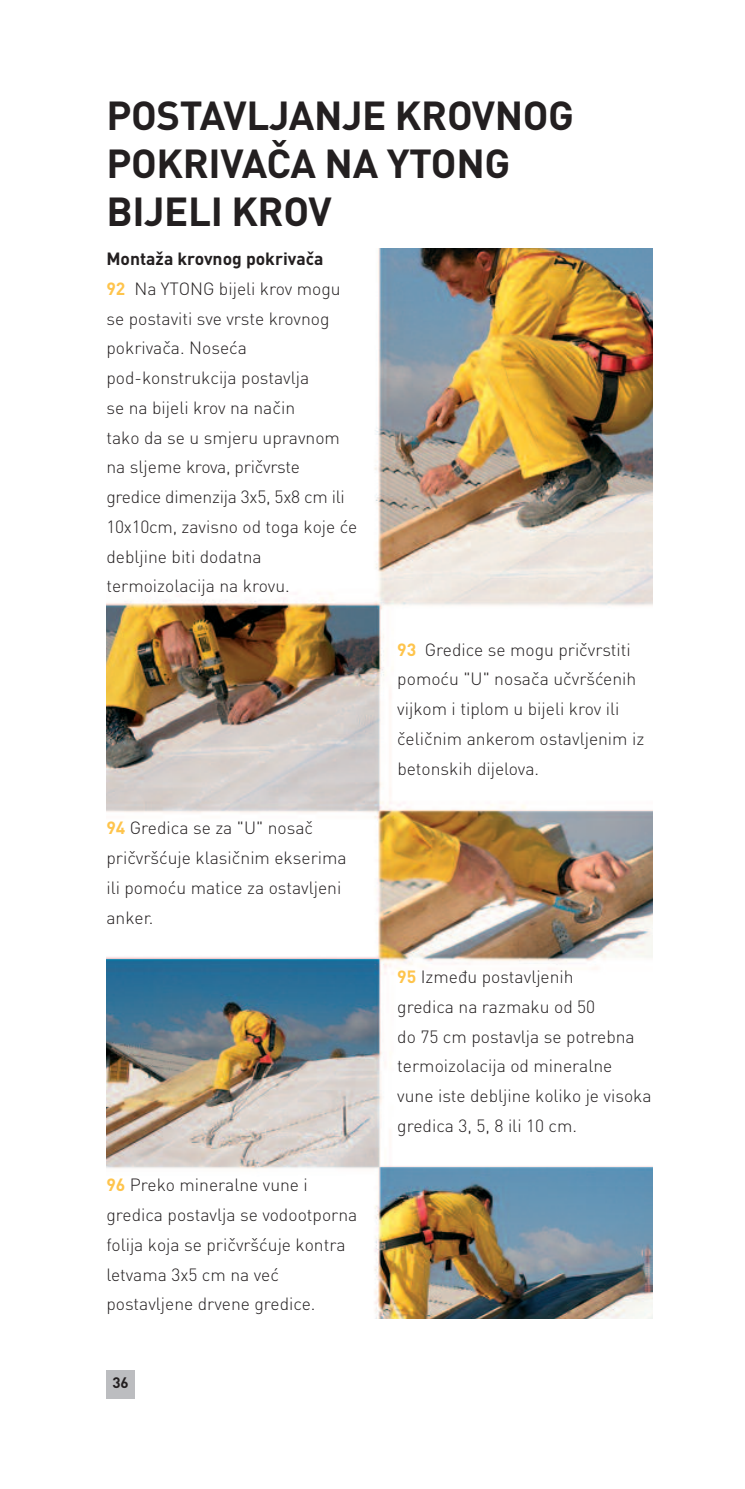
<style>
.page{position:relative;width:745px;height:1489px;background:#fff}
.page>*{position:absolute;margin:0;border:0;box-sizing:border-box;transform-origin:0 0}
.t1{font:700 40px/48px "DIN Pro";letter-spacing:-.01em;color:#231f20}
.t2{font:300 17.5px/29.8px "DIN Pro";color:#231f20}
.t3{font:700 15px "DIN Pro";color:#231f20}
.s1{font-weight:700}
.s2{font-weight:700;color:#fec44c}
</style>
<div class="page">
<div style="left:106px;top:1369px;width:29px;height:29px;background:#bcbdc0"></div>
<img style="left:106px;top:248px;width:546px;height:1070px">
<h1 class="t1" style="left:106px;top:95px;width:468px">POSTAVLJANJE KROVNOG<br>POKRIVAČA NA YTONG<br>BIJELI KROV</h1>
<p class="t2" style="left:106px;top:246px;width:252px"><span class="s1">Montaža krovnog pokrivača<br></span><span class="s2">92</span> Na YTONG bijeli krov mogu se postaviti sve vrste krovnog pokrivača. Noseća pod-konstrukcija postavlja<br>se na bijeli krov na način<br>tako da se u smjeru upravnom na sljeme krova, pričvrste gredice dimenzija 3x5, 5x8 cm ili<br>10x10cm, zavisno od toga koje će debljine biti dodatna termoizolacija na krovu.</p>
<p class="t2" style="left:106px;top:815px;width:242px"><span class="s2">94</span> Gredica se za "U" nosač pričvršćuje klasičnim ekserima ili pomoću matice za ostavljeni anker.</p>
<p class="t2" style="left:106px;top:1172px;width:252px"><span class="s2">96</span> Preko mineralne vune i gredica postavlja se vodootporna folija koja se pričvršćuje kontra letvama 3x5 cm na već postavljene drvene gredice.</p>
<p class="t3" style="left:112px;top:1377px;width:18px">36</p>
<p class="t2" style="left:397px;top:636px;width:248px"><span class="s2">93</span> Gredice se mogu pričvrstiti pomoću "U" nosača učvršćenih vijkom i tiplom u bijeli krov ili čeličnim ankerom ostavljenim iz betonskih dijelova.</p>
<p class="t2" style="left:397px;top:963px;width:256px"><span class="s2">95</span> Između postavljenih<br>gredica na razmaku od 50<br>do 75 cm postavlja se potrebna termoizolacija od mineralne vune iste debljine koliko je visoka gredica 3, 5, 8 ili 10 cm.</p>
</div>
